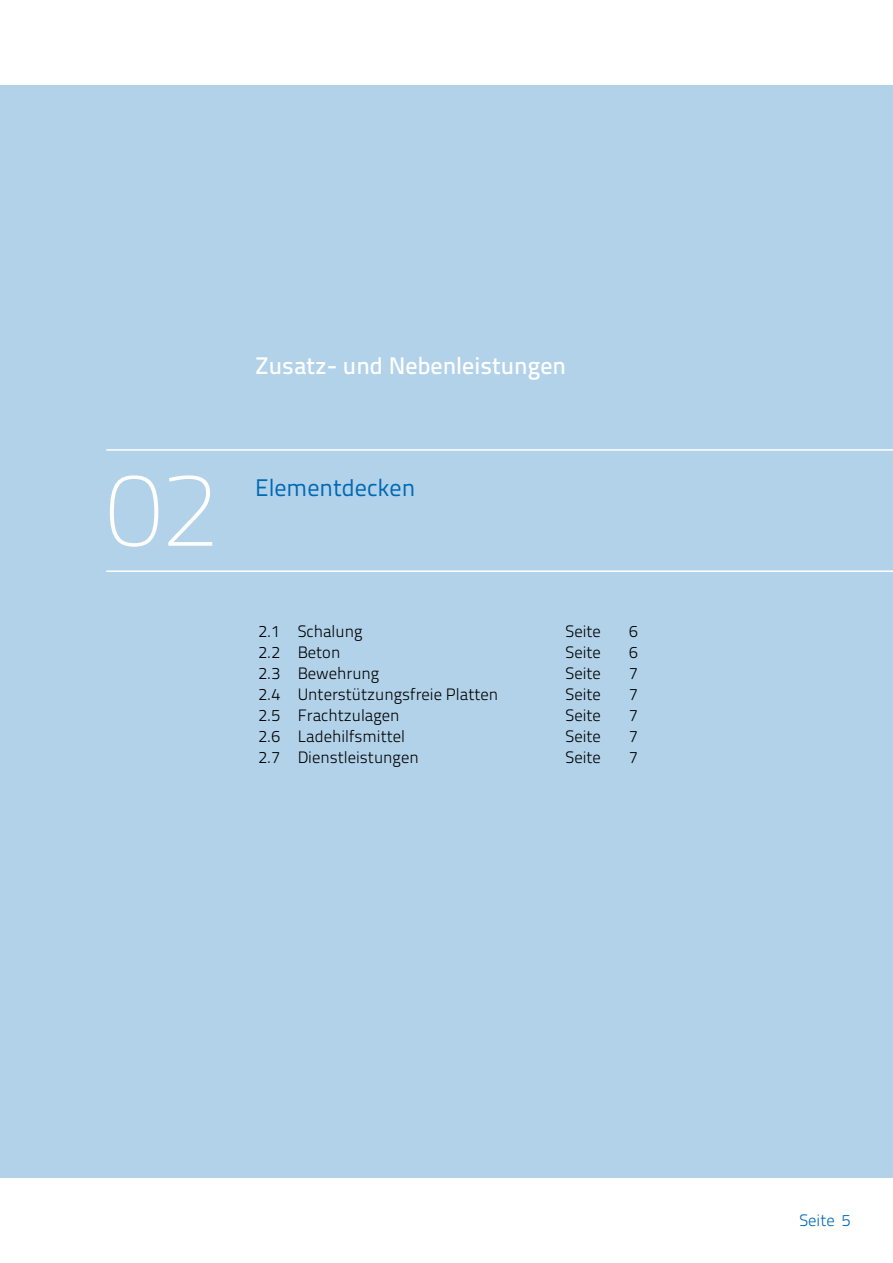
<style>
.page{position:relative;width:893px;height:1263px;background:#fff}
.page>*{position:absolute;margin:0;border:0;box-sizing:border-box;transform-origin:0 0}
.t1{font:100 105px "Titillium Text 22 L";color:#fff}
.t2{font:500 24px "Titillium Text 22 L";color:#fff}
.t3{font:24px "Titillium Text 22 L";color:#0069b4}
.t4{font:300 16.5px "Titillium Text 22 L";color:#000}
.t5{font:300 16.5px "Titillium Text 22 L";color:#0069b4}
</style>
<div class="page">
<div style="left:0;top:85px;width:893px;height:1093px;background:#b2d2e9"></div>
<hr style="left:106px;top:449px;width:787px;height:2px;background:#fff">
<hr style="left:106px;top:570px;width:787px;height:2px;background:#fff">
<h1 class="t1" style="left:106px;top:448px;width:113px">02</h1>
<h2 class="t2" style="left:255px;top:357px;width:312px">Zusatz- und Nebenleistungen</h2>
<h2 class="t3" style="left:255px;top:478px;width:162px">Elementdecken</h2>
<p class="t4" style="left:259px;top:622px;width:105px">2.1 Schalung</p>
<p class="t4" style="left:566px;top:622px;width:37px">Seite</p>
<p class="t4" style="left:629px;top:622px;width:10px">6</p>
<p class="t4" style="left:259px;top:643px;width:83px">2.2 Beton</p>
<p class="t4" style="left:566px;top:643px;width:37px">Seite</p>
<p class="t4" style="left:629px;top:643px;width:10px">6</p>
<p class="t4" style="left:259px;top:664px;width:122px">2.3 Bewehrung</p>
<p class="t4" style="left:566px;top:664px;width:37px">Seite</p>
<p class="t4" style="left:629px;top:664px;width:10px">7</p>
<p class="t4" style="left:259px;top:685px;width:241px">2.4 Unterstützungsfreie Platten</p>
<p class="t4" style="left:566px;top:685px;width:37px">Seite</p>
<p class="t4" style="left:629px;top:685px;width:10px">7</p>
<p class="t4" style="left:259px;top:706px;width:143px">2.5 Frachtzulagen</p>
<p class="t4" style="left:566px;top:706px;width:37px">Seite</p>
<p class="t4" style="left:629px;top:706px;width:10px">7</p>
<p class="t4" style="left:259px;top:727px;width:148px">2.6 Ladehilfsmittel</p>
<p class="t4" style="left:566px;top:727px;width:37px">Seite</p>
<p class="t4" style="left:629px;top:727px;width:10px">7</p>
<p class="t4" style="left:259px;top:748px;width:162px">2.7 Dienstleistungen</p>
<p class="t4" style="left:566px;top:748px;width:37px">Seite</p>
<p class="t4" style="left:629px;top:748px;width:10px">7</p>
<p class="t5" style="left:799px;top:1211px;width:53px">Seite 5</p>
</div>
